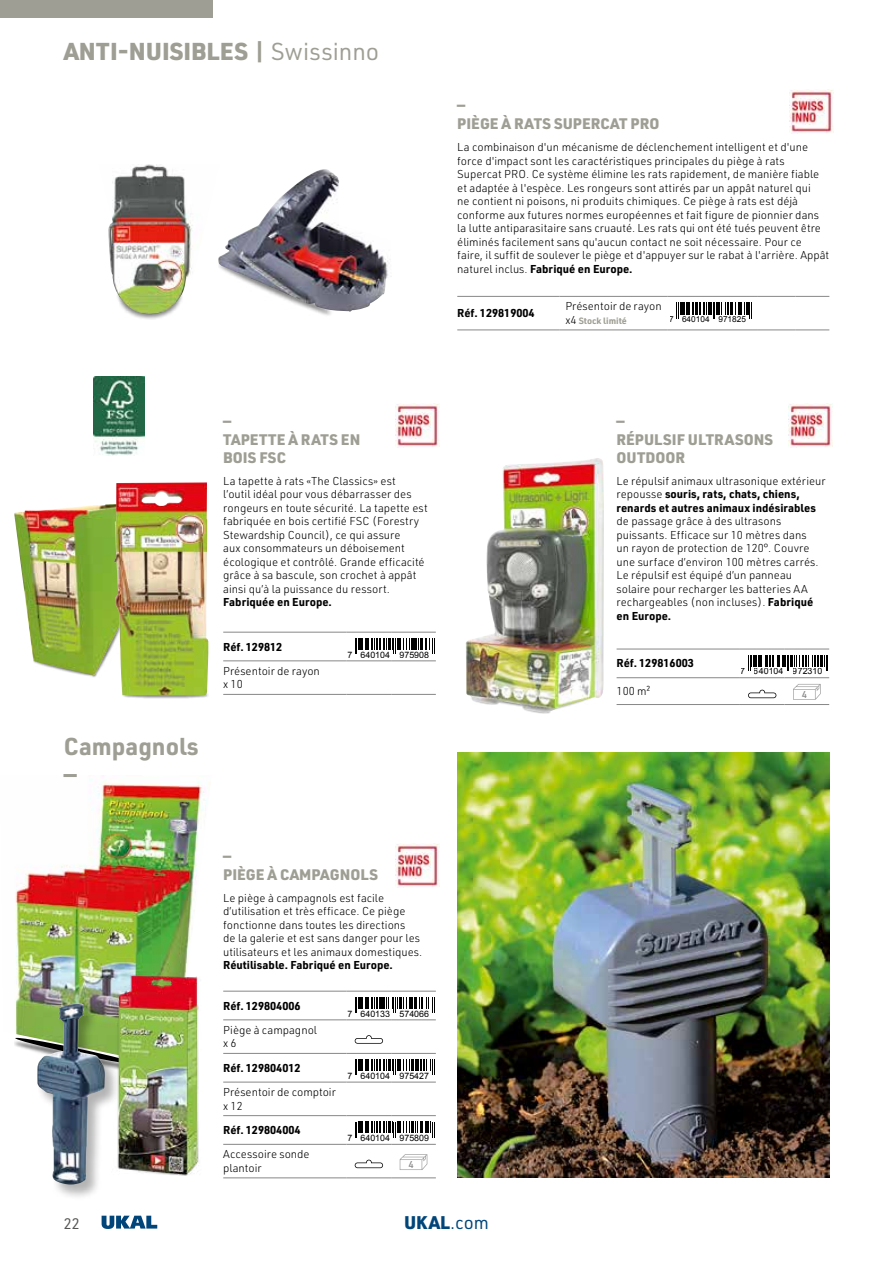
<style>
.page{position:relative;width:893px;height:1263px;background:#fff}
.page>*{position:absolute;margin:0;border:0;box-sizing:border-box;transform-origin:0 0}
.Titre_Courant_Gauche{font:900 24px "URWDIN";color:#9f9e94}
.Inter-titre_2022{font:700 24px "URWDIN";color:#9f9e94}
.t1{font:900 18px "URWDIN";color:#004579}
.Titre_produit_2022{font:900 15px/18px "URWDIN";color:#9f9e94}
.t2{font:15px "URWDIN";color:#565655}
.Descriptif_produit_2{font:300 11.25px/13.5px "URWDIN";color:#000}
.Descriptif_Tableau_2{font:300 11.25px/13.5px "URWDIN";color:#000}
.Référence_Tableau_20{font:700 11.25px "URWDIN";color:#000}
.Colisage_2022{font:500 9.75px "URWDIN";color:#868786}
.Descriptif_Tableau_2-2{font:700 9px "URWDIN";color:#9f9e94}
.t3{font:8.85px "Arial";color:#000}
.t4{font:8.25px "Arial";color:#000}
.s1{font-weight:700}
.s2{font-weight:400}
.s3{font-weight:300;font-size:11.25px;color:#000}
</style>
<div class="page">
<svg style="left:102px;top:1216px;width:55px;height:13px"></svg>
<img style="left:396px;top:404px;width:44px;height:44px">
<img style="left:788px;top:404px;width:44px;height:44px">
<img style="left:396px;top:844px;width:44px;height:44px">
<div style="left:522px;top:705px;width:30px;height:9px;background:#000;opacity:.5"></div>
<img style="left:466px;top:458px;width:138px;height:255px">
<img style="left:14px;top:775px;width:196px;height:277px">
<img style="left:103px;top:968px;width:107px;height:208px">
<div style="left:37px;top:1003px;width:84px;height:197px;background:#000;opacity:.3"></div>
<img style="left:37px;top:1003px;width:68px;height:181px">
<hr style="left:347px;top:632px;width:44px;height:1px;background:#868786">
<hr style="left:391px;top:632px;width:45px;height:1px;background:#868786">
<hr style="left:223px;top:632px;width:124px;height:1px;background:#868786">
<hr style="left:223px;top:694px;width:124px;height:1px;background:#868786">
<hr style="left:391px;top:694px;width:45px;height:1px;background:#868786">
<hr style="left:223px;top:661px;width:124px;height:1px;background:#868786">
<hr style="left:391px;top:661px;width:45px;height:1px;background:#868786">
<hr style="left:347px;top:660px;width:44px;height:1px;background:#868786">
<hr style="left:347px;top:694px;width:44px;height:1px;background:#868786">
<svg style="left:355px;top:638px;width:80px;height:16px"></svg>
<hr style="left:347px;top:991px;width:44px;height:1px;background:#868786">
<hr style="left:391px;top:991px;width:45px;height:1px;background:#868786">
<hr style="left:223px;top:991px;width:124px;height:1px;background:#868786">
<hr style="left:391px;top:1019px;width:45px;height:1px;background:#868786">
<hr style="left:223px;top:1053px;width:124px;height:1px;background:#868786">
<hr style="left:223px;top:1115px;width:124px;height:1px;background:#868786">
<hr style="left:391px;top:1144px;width:45px;height:1px;background:#868786">
<hr style="left:223px;top:1177px;width:124px;height:1px;background:#868786">
<hr style="left:391px;top:1177px;width:45px;height:1px;background:#868786">
<hr style="left:223px;top:1019px;width:124px;height:1px;background:#868786">
<hr style="left:223px;top:1082px;width:124px;height:1px;background:#868786">
<hr style="left:223px;top:1144px;width:124px;height:1px;background:#868786">
<hr style="left:347px;top:1019px;width:44px;height:1px;background:#868786">
<hr style="left:347px;top:1053px;width:44px;height:1px;background:#868786">
<hr style="left:391px;top:1053px;width:45px;height:1px;background:#868786">
<hr style="left:347px;top:1082px;width:44px;height:1px;background:#868786">
<hr style="left:391px;top:1082px;width:45px;height:1px;background:#868786">
<hr style="left:347px;top:1115px;width:44px;height:1px;background:#868786">
<hr style="left:391px;top:1115px;width:45px;height:1px;background:#868786">
<hr style="left:347px;top:1144px;width:44px;height:1px;background:#868786">
<hr style="left:347px;top:1177px;width:44px;height:1px;background:#868786">
<svg style="left:355px;top:997px;width:80px;height:16px"></svg>
<svg style="left:355px;top:1035px;width:28px;height:9px"></svg>
<svg style="left:355px;top:1059px;width:80px;height:16px"></svg>
<svg style="left:355px;top:1121px;width:80px;height:16px"></svg>
<svg style="left:355px;top:1160px;width:28px;height:8px"></svg>
<svg style="left:400px;top:1154px;width:27px;height:16px"></svg>
<hr style="left:740px;top:649px;width:44px;height:1px;background:#868786">
<hr style="left:784px;top:649px;width:45px;height:1px;background:#868786">
<hr style="left:617px;top:649px;width:123px;height:1px;background:#868786">
<hr style="left:617px;top:704px;width:123px;height:1px;background:#868786">
<hr style="left:784px;top:704px;width:45px;height:1px;background:#868786">
<hr style="left:617px;top:677px;width:123px;height:1px;background:#868786">
<hr style="left:784px;top:677px;width:45px;height:1px;background:#868786">
<hr style="left:740px;top:677px;width:44px;height:1px;background:#868786">
<hr style="left:740px;top:704px;width:44px;height:1px;background:#868786">
<svg style="left:748px;top:655px;width:80px;height:16px"></svg>
<svg style="left:748px;top:690px;width:28px;height:8px"></svg>
<svg style="left:793px;top:684px;width:28px;height:16px"></svg>
<img style="left:457px;top:752px;width:372px;height:426px">
<div style="left:33px;top:659px;width:64px;height:18px;background:#000;opacity:.5"></div>
<img style="left:14px;top:504px;width:100px;height:171px">
<div style="left:122px;top:692px;width:87px;height:6px;background:#000;opacity:.5"></div>
<img style="left:114px;top:482px;width:94px;height:213px">
<img style="left:93px;top:377px;width:51px;height:78px">
<hr style="left:668px;top:296px;width:89px;height:1px;background:#868786">
<hr style="left:668px;top:330px;width:89px;height:1px;background:#868786">
<hr style="left:457px;top:296px;width:102px;height:1px;background:#868786">
<hr style="left:559px;top:296px;width:109px;height:1px;background:#868786">
<hr style="left:795px;top:296px;width:34px;height:1px;background:#868786">
<hr style="left:457px;top:330px;width:102px;height:1px;background:#868786">
<hr style="left:559px;top:330px;width:109px;height:1px;background:#868786">
<hr style="left:795px;top:330px;width:34px;height:1px;background:#868786">
<hr style="left:757px;top:296px;width:38px;height:1px;background:#868786">
<hr style="left:757px;top:330px;width:38px;height:1px;background:#868786">
<svg style="left:676px;top:302px;width:76px;height:17px"></svg>
<img style="left:789px;top:89px;width:44px;height:44px">
<div style="left:116px;top:268px;width:68px;height:52px;background:#000;opacity:.5"></div>
<img style="left:108px;top:164px;width:280px;height:151px">
<div style="left:0;top:0;width:213px;height:17px;background:#9f9e94"></div>
<p class="Titre_Courant_Gauche" style="left:64px;top:34px;width:317px">ANTI-NUISIBLES <span class="s1">|</span> <span class="s2">Swissinno</span></p>
<p class="Titre_produit_2022" style="left:457px;top:96px;width:204px">—<br>PIÈGE À RATS SUPERCAT PRO</p>
<p class="Descriptif_produit_2" style="left:457px;top:140px;width:374px">La combinaison d'un mécanisme de déclenchement intelligent et d'une force d'impact sont les caractéristiques principales du piège à rats Supercat PRO. Ce système élimine les rats rapidement, de manière fiable et adaptée à l'espèce. Les rongeurs sont attirés par un appât naturel qui<br>ne contient ni poisons, ni produits chimiques. Ce piège à rats est déjà conforme aux futures normes européennes et fait figure de pionnier dans la lutte antiparasitaire sans cruauté. Les rats qui ont été tués peuvent être éliminés facilement sans qu'aucun contact ne soit nécessaire. Pour ce faire, il suffit de soulever le piège et d'appuyer sur le rabat à l'arrière. Appât naturel inclus. <span class="s1">Fabriqué en Europe.</span></p>
<p class="Référence_Tableau_20" style="left:457px;top:305px;width:79px">Réf. 129819004</p>
<p class="Descriptif_Tableau_2" style="left:565px;top:299px;width:98px">Présentoir de rayon</p>
<p class="Descriptif_Tableau_2-2" style="left:565px;top:314px;width:63px"><span class="s3">x4</span> Stock limité</p>
<p class="t4" style="left:670px;top:314px;width:78px">7 640104 971825</p>
<p class="Inter-titre_2022" style="left:64px;top:730px;width:136px">Campagnols</p>
<p class="Inter-titre_2022" style="left:64px;top:759px;width:14px">—</p>
<p class="Titre_produit_2022" style="left:223px;top:412px;width:139px">—<br>TAPETTE À RATS EN<br>BOIS FSC</p>
<p class="Descriptif_produit_2" style="left:223px;top:474px;width:206px">La tapette à rats «The Classics» est<br>l’outil idéal pour vous débarrasser des rongeurs en toute sécurité. La tapette est fabriquée en bois certifié FSC (Forestry Stewardship Council), ce qui assure<br>aux consommateurs un déboisement écologique et contrôlé. Grande efficacité grâce à sa bascule, son crochet à appât ainsi qu’à la puissance du ressort.<br><span class="s1">Fabriquée en Europe.</span></p>
<p class="Référence_Tableau_20" style="left:223px;top:639px;width:61px">Réf. 129812</p>
<p class="Descriptif_Tableau_2" style="left:223px;top:664px;width:98px">Présentoir de rayon x 10</p>
<p class="t3" style="left:347px;top:649px;width:83px">7 640104 975908</p>
<p class="Titre_produit_2022" style="left:223px;top:847px;width:156px">—<br>PIÈGE À CAMPAGNOLS</p>
<p class="Descriptif_produit_2" style="left:223px;top:891px;width:201px">Le piège à campagnols est facile d’utilisation et très efficace. Ce piège fonctionne dans toutes les directions<br>de la galerie et est sans danger pour les utilisateurs et les animaux domestiques.<br><span class="s1">Réutilisable. Fabriqué en Europe.</span></p>
<p class="Référence_Tableau_20" style="left:223px;top:998px;width:79px">Réf. 129804006</p>
<p class="Descriptif_Tableau_2" style="left:223px;top:1023px;width:95px">Piège à campagnol x 6</p>
<p class="Référence_Tableau_20" style="left:223px;top:1060px;width:79px">Réf. 129804012</p>
<p class="Descriptif_Tableau_2" style="left:223px;top:1085px;width:114px">Présentoir de comptoir x 12</p>
<p class="Référence_Tableau_20" style="left:223px;top:1122px;width:79px">Réf. 129804004</p>
<p class="t3" style="left:347px;top:1008px;width:83px">7 640133 574066</p>
<p class="t3" style="left:347px;top:1070px;width:83px">7 640104 975427</p>
<p class="t3" style="left:347px;top:1132px;width:83px">7 640104 975809</p>
<p class="Descriptif_Tableau_2" style="left:223px;top:1147px;width:88px">Accessoire sonde plantoir</p>
<p class="Colisage_2022" style="left:408px;top:1158px;width:7px">4</p>
<p class="Titre_produit_2022" style="left:617px;top:412px;width:158px">—<br>RÉPULSIF ULTRASONS<br>OUTDOOR</p>
<p class="Descriptif_produit_2" style="left:617px;top:474px;width:211px">Le répulsif animaux ultrasonique extérieur repousse <span class="s1">souris, rats, chats, chiens, renards et autres animaux indésirables </span>de passage grâce à des ultrasons puissants. Efficace sur 10 mètres dans<br>un rayon de protection de 120°. Couvre une surface d’environ 100 mètres carrés.<br>Le répulsif est équipé d’un panneau solaire pour recharger les batteries AA rechargeables (non incluses). <span class="s1">Fabriqué en Europe.</span></p>
<p class="Référence_Tableau_20" style="left:617px;top:656px;width:79px">Réf. 129816003</p>
<p class="t3" style="left:741px;top:665px;width:83px">7 640104 972310</p>
<p class="Descriptif_Tableau_2" style="left:617px;top:684px;width:35px">100 m²</p>
<p class="Colisage_2022" style="left:802px;top:688px;width:7px">4</p>
<h3 class="t2" style="left:64px;top:1214px;width:18px">22</h3>
<h2 class="t1" style="left:404px;top:1210px;width:86px">UKAL<span class="s2">.com</span></h2>
</div>
